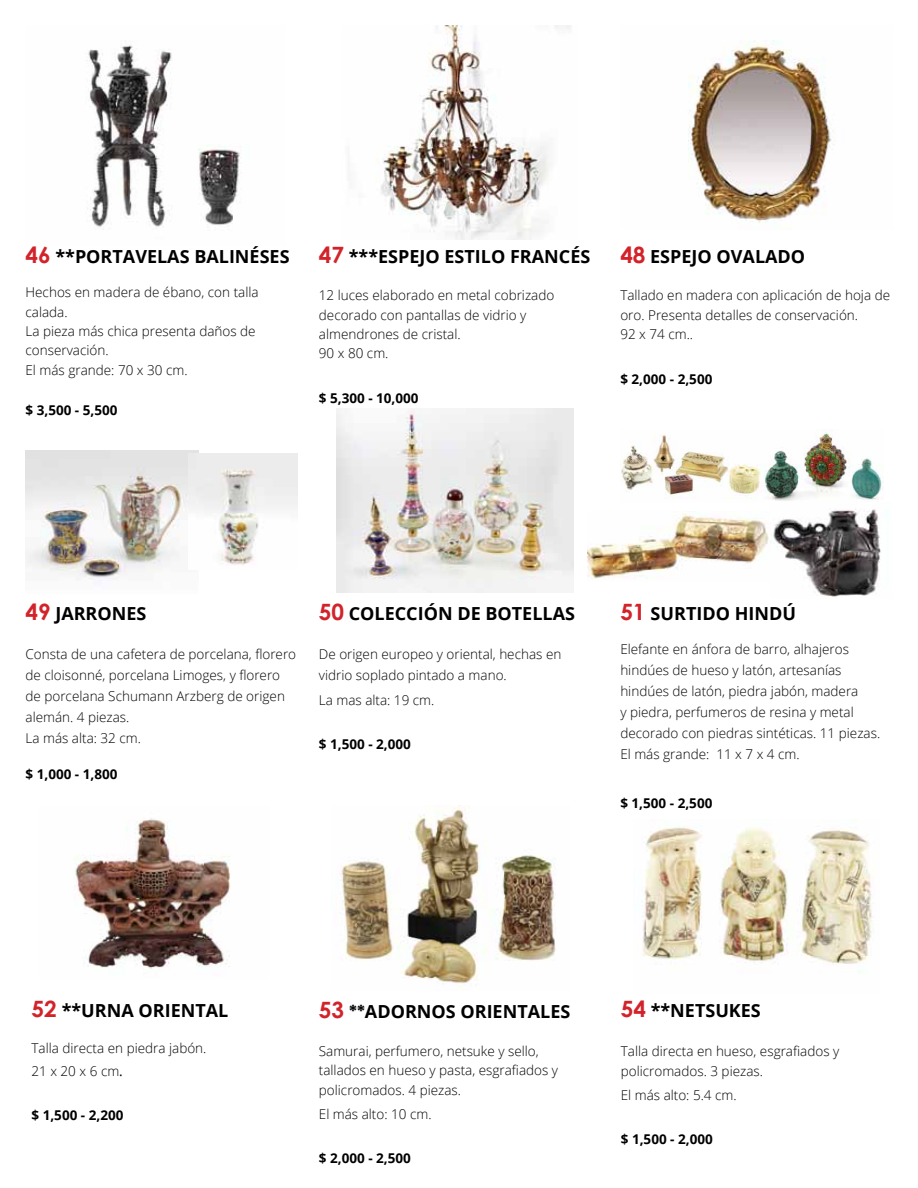
<style>
.page{position:relative;width:918px;height:1188px;background:#fff}
.page>*{position:absolute;margin:0;border:0;box-sizing:border-box;transform-origin:0 0}
.t1{font:700 18px "Open Sans";color:#000}
.t2{font:300 13.5px/19.5px "Open Sans";color:#000}
.t3{font:700 13.5px "Open Sans";color:#000}
.s1{font-family:"Century Gothic";font-size:22.5px;color:#d2232a}
.s2{font-weight:400}
.s3{font-family:"Century Gothic"}
</style>
<div class="page">
<img style="left:26px;top:451px;width:173px;height:130px">
<img style="left:337px;top:408px;width:236px;height:185px">
<img style="left:74px;top:818px;width:156px;height:151px">
<img style="left:340px;top:805px;width:216px;height:185px">
<img style="left:643px;top:819px;width:230px;height:154px">
<img style="left:87px;top:45px;width:153px;height:182px">
<img style="left:376px;top:26px;width:195px;height:214px">
<img style="left:688px;top:40px;width:147px;height:183px">
<img style="left:189px;top:454px;width:109px;height:116px">
<img style="left:621px;top:431px;width:262px;height:70px">
<img style="left:587px;top:514px;width:182px;height:65px">
<img style="left:770px;top:509px;width:111px;height:88px">
<h1 class="t1" style="left:26px;top:243px;width:264px"><span class="s1">46</span> **PORTAVELAS BALINÉSES</h1>
<p class="t2" style="left:26px;top:282px;width:235px">Hechos en madera de ébano, con talla calada.<br>La pieza más chica presenta daños de conservación.<br>El más grande: 70 x 30 cm.</p>
<p class="t3" style="left:26px;top:401px;width:94px">$ 3,500 - 5,500</p>
<h1 class="t1" style="left:319px;top:243px;width:271px"><span class="s1">47</span> ***ESPEJO ESTILO FRANCÉS</h1>
<p class="t2" style="left:319px;top:285px;width:237px">12 luces elaborado en metal cobrizado decorado con pantallas de vidrio y almendrones de cristal.<br>90 x 80 cm.</p>
<p class="t3" style="left:319px;top:389px;width:101px">$ 5,300 - 10,000</p>
<h1 class="t1" style="left:620px;top:243px;width:186px"><span class="s1">48</span> ES PEJO OVALADO</h1>
<p class="t2" style="left:620px;top:285px;width:271px">Tallado en madera con aplicación de hoja de oro. Presenta detalles de conservación.<br>92 x 74 cm..</p>
<p class="t3" style="left:620px;top:369px;width:94px">$ 2,000 - 2,500</p>
<h1 class="t1" style="left:26px;top:600px;width:121px"><span class="s1">49</span> JARRONES</h1>
<p class="t2" style="left:26px;top:643px;width:272px;line-height:21px">Consta de una cafetera de porcelana, florero de cloisonné, porcelana Limoges, y florero de porcelana Schumann Arzberg de origen alemán. 4 piezas.<br>La más alta: 32 cm.</p>
<p class="t3" style="left:26px;top:764px;width:94px">$ 1,000 - 1,800</p>
<h1 class="t1" style="left:319px;top:600px;width:256px"><span class="s1">50</span> COLECCIÓN DE BOTELLAS</h1>
<p class="t2" style="left:319px;top:643px;width:244px;line-height:21px">De origen europeo y oriental, hechas en vidrio soplado pintado a mano.</p>
<p class="t2" style="left:319px;top:690px;width:117px">La mas alta: 19 cm.</p>
<p class="t3" style="left:319px;top:735px;width:94px">$ 1,500 - 2,000</p>
<h1 class="t1" style="left:620px;top:600px;width:177px"><span class="s1">51</span> SURTIDO HINDÚ</h1>
<p class="t2" style="left:620px;top:638px;width:261px;line-height:21px">Elefante en ánfora de barro, alhajeros hindúes de hueso y latón, artesanías hindúes de latón, piedra jabón, madera<br>y piedra, perfumeros de resina y metal decorado con piedras sintéticas. 11 piezas.<br>El más grande: 11 x 7 x 4 cm.</p>
<p class="t3" style="left:620px;top:794px;width:94px">$ 1,500 - 2,500</p>
<h1 class="t1" style="left:31px;top:998px;width:198px"><span class="s1">52</span> **U RNA ORIENTAL</h1>
<p class="t2" style="left:31px;top:1037px;width:177px;line-height:22.2px">Talla directa en piedra jabón.<br>21 x 20 x 6 cm<span class="s2">.</span></p>
<p class="t3" style="left:31px;top:1106px;width:94px">$ 1,500 - 2,200</p>
<h1 class="t1" style="left:319px;top:999px;width:251px"><span class="s1">53</span> <span class="s3">**</span>ADORNOS ORIENTALES</h1>
<p class="t2" style="left:319px;top:1041px;width:241px">Samurai, perfumero, netsuke y sello, tallados en hueso y pasta, esgrafiados y policromados. 4 piezas.</p>
<p class="t2" style="left:319px;top:1104px;width:114px">El más alto: 10 cm.</p>
<p class="t3" style="left:319px;top:1149px;width:94px">$ 2,000 - 2,500</p>
<h1 class="t1" style="left:621px;top:998px;width:140px"><span class="s1">54</span> **N ETSUKES</h1>
<p class="t2" style="left:621px;top:1041px;width:220px">Talla directa en hueso, esgrafiados y policromados. 3 piezas.</p>
<p class="t2" style="left:621px;top:1085px;width:117px">El más alto: 5.4 cm.</p>
<p class="t3" style="left:621px;top:1130px;width:94px">$ 1,500 - 2,000</p>
</div>
